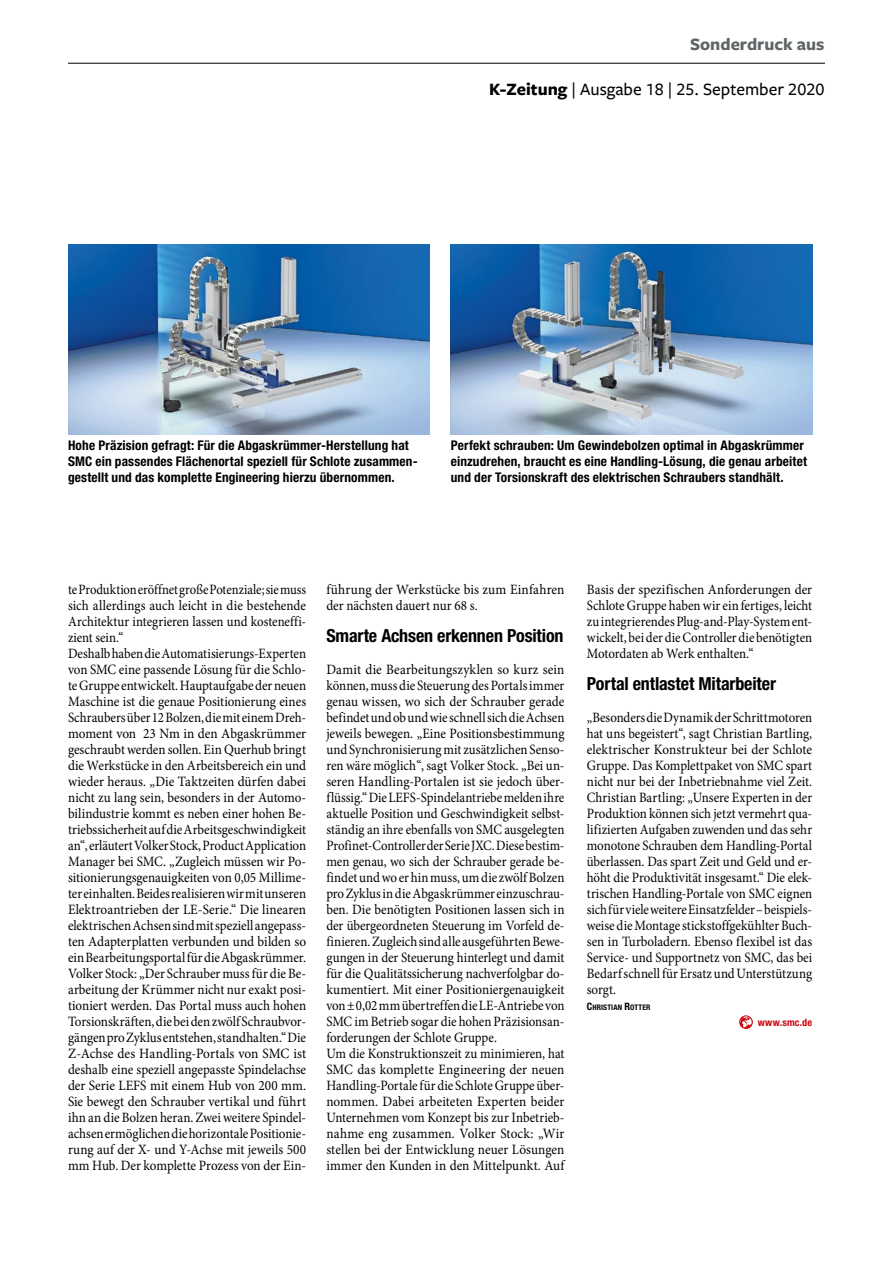
<style>
.page{position:relative;width:893px;height:1263px;background:#fff}
.page>*{position:absolute;margin:0;border:0;box-sizing:border-box;transform-origin:0 0}
.t1{font:700 condensed 18px "Helvetica Neue LT Std";letter-spacing:-.01em;color:#000}
.t2{font:500 18px "Freight Sans Pro";color:#000}
.t3{font:700 18px "Freight Sans Pro";color:#606668}
.t4{font:14.25px/16px "Minion Pro";color:#000;scale:.89 1}
.t5{font:14.25px/16px "Minion Pro";color:#000;scale:.93 1}
.t6{font:14.25px/16px "Minion Pro";color:#000;text-align:justify;scale:.91 1}
.t7{font:14.25px/16px "Minion Pro";color:#000;scale:.94 1}
.t8{font:700 condensed 13.35px/16px "Helvetica Neue LT Std";letter-spacing:.01em;color:#000}
.t9{font:700 condensed 10.2px "Helvetica Neue LT Std";letter-spacing:.015em;color:#cc050e}
.t10{font:700 condensed 7.65px "Helvetica Neue LT Std";letter-spacing:.02em;color:#000}
.s1{font-weight:700}
.s2{font-size:10.2px}
</style>
<div class="page">
<img style="left:451px;top:244px;width:361px;height:191px">
<img style="left:68px;top:244px;width:361px;height:191px">
<svg style="left:739px;top:1015px;width:14px;height:13px"></svg>
<hr style="left:68px;top:63px;width:757px;height:1px;background:#000">
<p class="t3" style="left:690px;top:32px;width:136px">Sonderdruck aus</p>
<p class="t2" style="left:489px;top:77px;width:337px"><span class="s1">K-Zeitung</span> | Ausgabe 18 | 25. September 2020</p>
<p class="t8" style="left:68px;top:437px;width:351px">Hohe Präzision gefragt: Für die Abgaskrümmer-Herstellung hat<br>SMC ein passendes Flächenortal speziell für Schlote zusammen&shy;gestellt und das komplette Engineering hierzu übernommen.</p>
<p class="t8" style="left:451px;top:437px;width:358px">Perfekt schrauben: Um Gewindebolzen optimal in Abgaskrümmer einzudrehen, braucht es eine Handling-Lösung, die genau arbeitet und der Torsionskraft des elektrischen Schraubers standhält.</p>
<p class="t4" style="left:68px;top:582px;width:269px">te Produktion eröffnet große Potenziale; sie muss sich allerdings auch leicht in die bestehende Architektur integrieren lassen und kosteneffi&shy;zient sein.“<br>Deshalb haben die Automatisierungs-Experten von SMC eine passende Lösung für die Schlo&shy;te Gruppe entwickelt. Hauptaufgabe der neuen Maschine ist die genaue Positionierung eines Schraubers über 12 Bolzen, die mit einem Dreh&shy;moment von 23 Nm in den Abgaskrümmer geschraubt werden sollen. Ein Querhub bringt die Werkstücke in den Arbeitsbereich ein und wieder heraus. „Die Taktzeiten dürfen dabei nicht zu lang sein, besonders in der Automo&shy;bilindustrie kommt es neben einer hohen Be&shy;triebssicherheit auf die Arbeitsgeschwindigkeit an“, erläutert Volker Stock, Product Application Manager bei SMC. „Zugleich müssen wir Po&shy;sitionierungsgenauigkeiten von 0,05 Millime&shy;ter einhalten. Beides realisieren wir mit unseren Elektroantrieben der LE-Serie.“ Die linearen elektrischen Achsen sind mit speziell angepass&shy;ten Adapterplatten verbunden und bilden so ein Bearbeitungsportal für die Abgaskrümmer.<br>Volker Stock: „Der Schrauber muss für die Be&shy;arbeitung der Krümmer nicht nur exakt posi&shy;tioniert werden. Das Portal muss auch hohen Torsionskräften, die bei den zwölf Schraubvor&shy;gängen pro Zyklus entstehen, standhalten.“ Die Z-Achse des Handling-Portals von SMC ist deshalb eine speziell angepasste Spindelachse der Serie LEFS mit einem Hub von 200 mm.<br>Sie bewegt den Schrauber vertikal und führt ihn an die Bolzen heran. Zwei weitere Spindel&shy;achsen ermöglichen die horizontale Positionie&shy;rung auf der X- und Y-Achse mit jeweils 500 mm Hub. Der komplette Prozess von der Ein-</p>
<p class="t7" style="left:326px;top:582px;width:255px">führung der Werkstücke bis zum Einfahren der nächsten dauert nur 68 s.</p>
<p class="t1" style="left:326px;top:624px;width:239px">Smarte Achsen erkennen Position</p>
<p class="t5" style="left:326px;top:662px;width:258px">Damit die Bearbeitungszyklen so kurz sein können, muss die Steuerung des Portals immer genau wissen, wo sich der Schrauber gerade befindet und ob und wie schnell sich die Achsen jeweils bewegen. „Eine Positionsbestimmung und Synchronisierung mit zusätzlichen Senso&shy;ren wäre möglich“, sagt Volker Stock. „Bei un&shy;seren Handling-Portalen ist sie jedoch über&shy;flüssig.“ Die LEFS-Spindelantriebe melden ihre aktuelle Position und Geschwindigkeit selbst&shy;ständig an ihre ebenfalls von SMC ausgelegten Profinet-Controller der Serie JXC. Diese bestim&shy;men genau, wo sich der Schrauber gerade be&shy;findet und wo er hin muss, um die zwölf Bolzen pro Zyklus in die Abgaskrümmer einzuschrau&shy;ben. Die benötigten Positionen lassen sich in der übergeordneten Steuerung im Vorfeld de&shy;finieren. Zugleich sind alle ausgeführten Bewe&shy;gungen in der Steuerung hinterlegt und damit für die Qualitätssicherung nachverfolgbar do&shy;kumentiert. Mit einer Positioniergenauigkeit von ± 0,02 mm übertreffen die LE-Antriebe von SMC im Betrieb sogar die hohen Präzisionsan&shy;forderungen der Schlote Gruppe.<br>Um die Konstruktionszeit zu minimieren, hat SMC das komplette Engineering der neuen Handling-Portale für die Schlote Gruppe über&shy;nommen. Dabei arbeiteten Experten beider Unternehmen vom Konzept bis zur Inbetrieb&shy;nahme eng zusammen. Volker Stock: „Wir stellen bei der Entwicklung neuer Lösungen immer den Kunden in den Mittelpunkt. Auf</p>
<p class="t5" style="left:587px;top:582px;width:244px;text-align:justify">Basis der spezifischen Anforderungen der Schlote Gruppe haben wir ein fertiges, leicht zu integrierendes Plug-and-Play-System ent&shy;wickelt, bei der die Controller die benötigten Motordaten ab Werk enthalten.“</p>
<p class="t1" style="left:587px;top:672px;width:191px">Portal entlastet Mitarbeiter</p>
<p class="t6" style="left:587px;top:710px;width:249px">„Besonders die Dynamik der Schrittmotoren hat uns begeistert“, sagt Christian Bartling, elektrischer Konstrukteur bei der Schlote Gruppe. Das Komplettpaket von SMC spart nicht nur bei der Inbetriebnahme viel Zeit.<br>Christian Bartling: „Unsere Experten in der Produktion können sich jetzt vermehrt qua&shy;lifizierten Aufgaben zuwenden und das sehr monotone Schrauben dem Handling-Portal überlassen. Das spart Zeit und Geld und er&shy;höht die Produktivität insgesamt.“ Die elek&shy;trischen Handling-Portale von SMC eignen sich für viele weitere Einsatzfelder – beispiels&shy;weise die Montage stickstoffgekühlter Buch&shy;sen in Turboladern. Ebenso flexibel ist das Service- und Supportnetz von SMC, das bei Bedarf schnell für Ersatz und Unterstützung sorgt.</p>
<p class="t10" style="left:587px;top:1002px;width:65px"><span class="s2">C</span>HRISTIAN <span class="s2">R</span>OTTER</p>
<p class="t9" style="left:758px;top:1016px;width:56px">www.smc.de</p>
</div>
